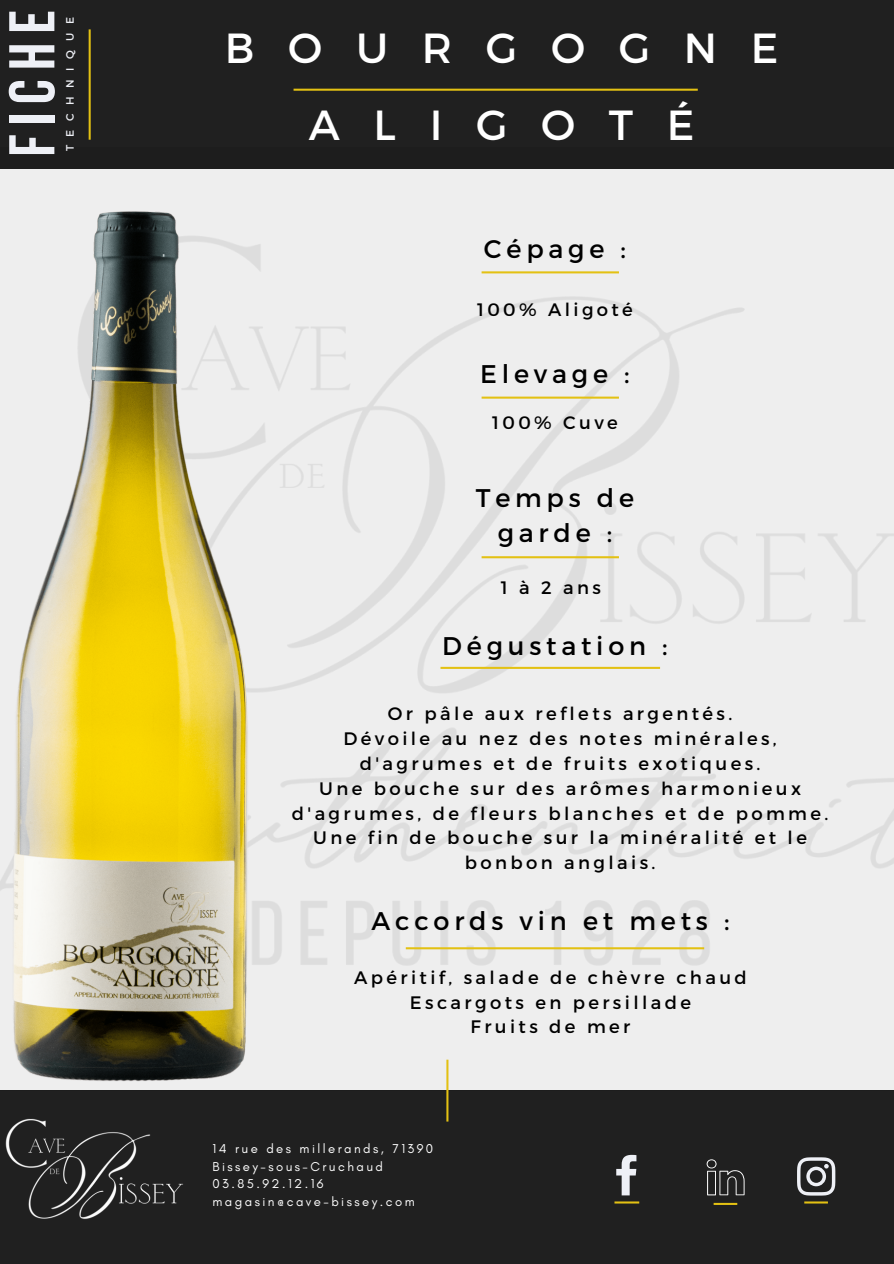
<style>
.page{position:relative;width:894px;height:1264px;background:#fff}
.page>*{position:absolute;margin:0;border:0;box-sizing:border-box;transform-origin:0 0}
.t1{font:700 64.5px "Bebas Neue";letter-spacing:.14em;color:#eef0f6}
.t2{font:42px "Montserrat";letter-spacing:.8em;color:#fff}
.t3{font:25.5px/35px "Montserrat";letter-spacing:.19em;color:#000;text-align:center}
.t4{font:18px/24.8px "Montserrat";letter-spacing:.19em;color:#000;text-align:center}
.t5{font:13.05px/17.4px "Glacial Indifference";letter-spacing:.19em;color:#fff}
.t6{font:10.8px "Montserrat";letter-spacing:.8em;color:#eef0f6}
</style>
<div class="page">
<div style="left:0;top:0;width:893px;height:169px;background:#202020"></div>
<div style="left:0;top:1090px;width:893px;height:173px;background:#202020"></div>
<svg style="left:301px;top:169px;width:592px;height:921px;background:#ececec"></svg>
<svg style="left:797px;top:1157px;width:38px;height:38px"></svg>
<svg style="left:706px;top:1159px;width:38px;height:36px"></svg>
<svg style="left:616px;top:1154px;width:20px;height:41px"></svg>
<svg style="left:301px;top:89px;width:396px;height:2px"></svg>
<svg style="left:614px;top:1201px;width:25px;height:2px"></svg>
<svg style="left:713px;top:1202px;width:24px;height:2px"></svg>
<svg style="left:804px;top:1201px;width:23px;height:2px"></svg>
<svg style="left:446px;top:1059px;width:2px;height:62px"></svg>
<img style="left:9px;top:1156px;width:174px;height:63px">
<svg style="left:481px;top:271px;width:137px;height:2px"></svg>
<svg style="left:481px;top:396px;width:137px;height:2px"></svg>
<svg style="left:481px;top:556px;width:137px;height:2px"></svg>
<svg style="left:440px;top:667px;width:220px;height:2px"></svg>
<svg style="left:405px;top:947px;width:299px;height:2px"></svg>
<img style="left:0;top:29px;width:301px;height:1127px">
<h1 class="t1" style="left:6px;top:157px;width:148px;rotate:-90deg">Fiche</h1>
<p class="t6" style="left:63px;top:151px;width:136px;rotate:-90deg">TECHNIQUE</p>
<h2 class="t2" style="left:225px;top:21px;width:555px">BOURGOGNE</h2>
<h2 class="t2" style="left:309px;top:97px;width:387px">ALIGOTÉ</h2>
<h3 class="t3" style="left:484px;top:230px;width:143px">Cépage :</h3>
<p class="t4" style="left:477px;top:296px;width:157px">100% Aligoté</p>
<h3 class="t3" style="left:480px;top:355px;width:151px">Elevage :</h3>
<p class="t4" style="left:492px;top:409px;width:127px">100% Cuve</p>
<h3 class="t3" style="left:475px;top:479px;width:160px">Temps de garde :</h3>
<p class="t4" style="left:500px;top:574px;width:102px">1à2ans</p>
<h3 class="t3" style="left:442px;top:627px;width:227px">Dégustation :</h3>
<p class="t4" style="left:292px;top:700px;width:538px">Or pâle aux reflets argentés.<br>Dévoile au nez des notes minérales, d'agrumes et de fruits exotiques.<br>Une bouche sur des arômes harmonieux d'agrumes, de fleurs blanches et de pomme.<br>Une fin de bouche sur la minéralité et le bonbon anglais.</p>
<h3 class="t3" style="left:371px;top:902px;width:359px">Accords vin et mets :</h3>
<p class="t4" style="left:354px;top:964px;width:394px">Apéritif, salade de chèvre chaud<br>Escargots en persillade<br>Fruits de mer</p>
<p class="t5" style="left:212px;top:1139px;width:222px">14 rue des millerands, 71390<br>Bissey-sous-Cruchaud<br>03.85.92.12.16 magasin@cave-bissey.com</p>
</div>
